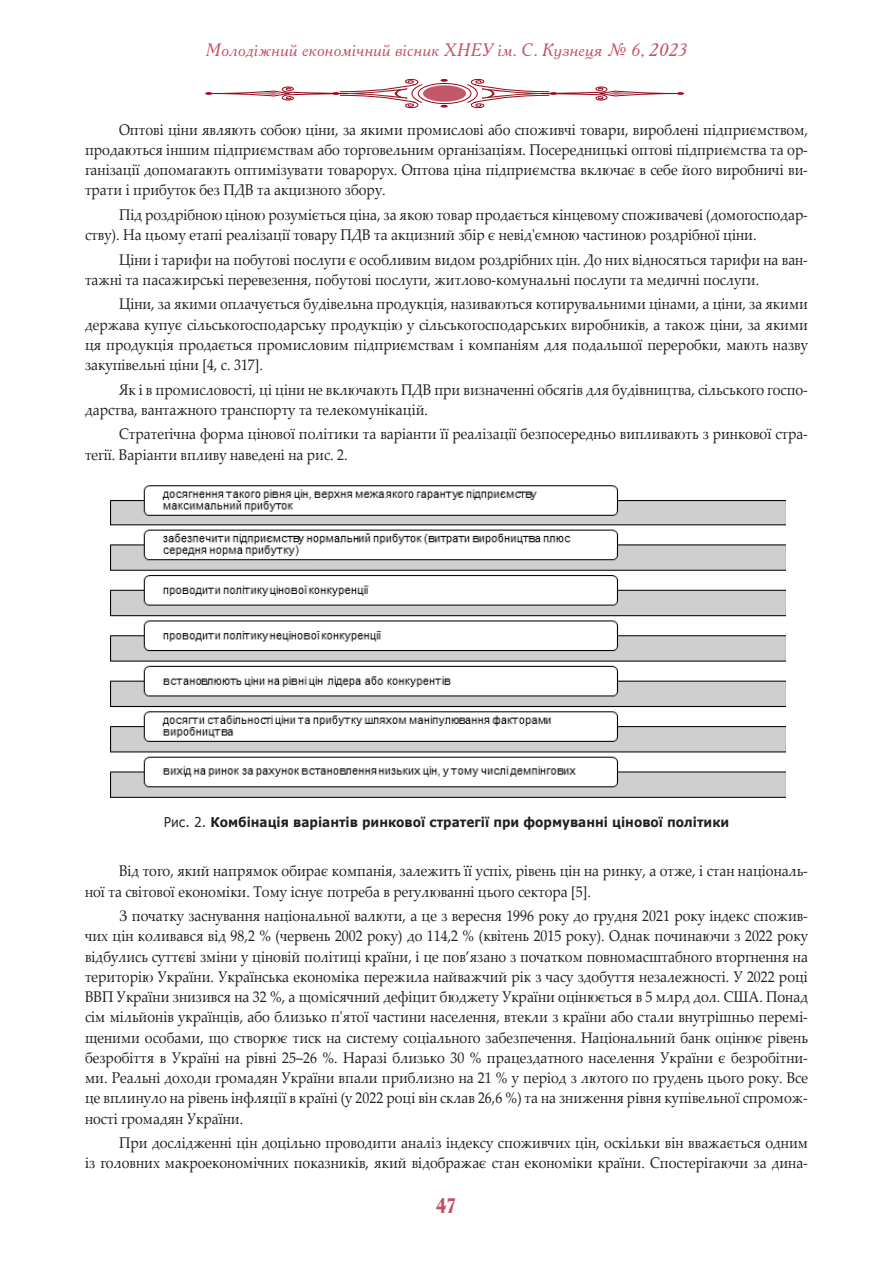
<style>
.page{position:relative;width:893px;height:1263px;background:#fff}
.page>*{position:absolute;margin:0;border:0;box-sizing:border-box;transform-origin:0 0}
.t1{font:700 21px "Academy C";color:#c55064;scale:.9 1}
.t2{font:italic 18px "Academy C";color:#c55064}
.ТЕКСТ{font:15.45px/20.2px "Palatino Linotype";color:#231f20;scale:.9 1}
.ТЕКСТ-2{font:700 13.5px "Verdana";color:#231f20;scale:.9 1}
.s1{font-weight:400}
</style>
<div class="page">
<div style="left:418px;top:83px;width:53px;height:21px;border:1px solid #96051a;border-radius:50%"></div>
<div style="left:423px;top:85px;width:43px;height:17px;background:#c25769;border-radius:50%"></div>
<svg style="left:441px;top:79px;width:7px;height:3px"></svg>
<svg style="left:441px;top:105px;width:7px;height:3px"></svg>
<svg style="left:467px;top:78px;width:217px;height:31px"></svg>
<svg style="left:205px;top:78px;width:218px;height:31px"></svg>
<img style="left:111px;top:485px;width:674px;height:313px">
<p class="t2" style="left:206px;top:39px;width:483px">Молодіжний економічний вісник ХНЕУ ім. С. Кузнеця № 6, 2023</p>
<p class="ТЕКСТ" style="left:85px;top:119px;width:805px;text-align:justify;text-indent:34px">Оптові ціни являють собою ціни, за якими промислові або споживчі товари, вироблені підприємством, продаються іншим підприємствам або торговельним організаціям. Посередницькі оптові підприємства та ор&shy;ганізації допомагають оптимізувати товарорух. Оптова ціна підприємства включає в себе його виробничі ви&shy;трати і прибуток без ПДВ та акцизного збору.</p>
<p class="ТЕКСТ" style="left:85px;top:204px;width:805px;text-indent:34px">Під роздрібною ціною розуміється ціна, за якою товар продається кінцевому споживачеві (домогосподар&shy;ству). На цьому етапі реалізації товару ПДВ та акцизний збір є невід'ємною частиною роздрібної ціни.</p>
<p class="ТЕКСТ" style="left:85px;top:249px;width:805px;text-indent:34px">Ціни і тарифи на побутові послуги є особливим видом роздрібних цін. До них відносяться тарифи на ван&shy;тажні та пасажирські перевезення, побутові послуги, житлово-комунальні послуги та медичні послуги.</p>
<p class="ТЕКСТ" style="left:85px;top:293px;width:805px;text-align:justify;text-indent:34px">Ціни, за якими оплачується будівельна продукція, називаються котирувальними цінами, а ціни, за якими держава купує сільськогосподарську продукцію у сільськогосподарських виробників, а також ціни, за якими ця продукція продається промисловим підприємствам і компаніям для подальшої переробки, мають назву закупівельні ціни [4, c. 317].</p>
<p class="ТЕКСТ" style="left:85px;top:379px;width:805px;text-indent:34px">Як і в промисловості, ці ціни не включають ПДВ при визначенні обсягів для будівництва, сільського госпо&shy;дарства, вантажного транспорту та телекомунікацій.</p>
<p class="ТЕКСТ" style="left:85px;top:423px;width:805px;text-indent:34px">Стратегічна форма цінової політики та варіанти її реалізації безпосередньо випливають з ринкової стра&shy;тегії. Варіанти впливу наведені на рис. 2.</p>
<p class="ТЕКСТ-2" style="left:164px;top:813px;width:630px"><span class="s1">Рис. 2.</span> Комбінація варіантів ринкової стратегії при формуванні цінової політики</p>
<p class="ТЕКСТ" style="left:85px;top:860px;width:805px;text-indent:34px">Від того, який напрямок обирає компанія, залежить її успіх, рівень цін на ринку, а отже, і стан національ&shy;ної та світової економіки. Тому існує потреба в регулюванні цього сектора [5].</p>
<p class="ТЕКСТ" style="left:85px;top:905px;width:805px;text-align:justify;text-indent:34px">З початку заснування національної валюти, а це з вересня 1996 року до грудня 2021 року індекс спожив&shy;чих цін коливався від 98,2 % (червень 2002 року) до 114,2 % (квітень 2015 року). Однак починаючи з 2022 року відбулись суттєві зміни у ціновій політиці країни, і це пов’язано з початком повномасштабного вторгнення на територію України. Українська економіка пережила найважчий рік з часу здобуття незалежності. У 2022 році ВВП України знизився на 32 %, а щомісячний дефіцит бюджету України оцінюється в 5 млрд дол. США. Понад сім мільйонів українців, або близько п'ятої частини населення, втекли з країни або стали внутрішньо перемі&shy;щеними особами, що створює тиск на систему соціального забезпечення. Національний банк оцінює рівень безробіття в Україні на рівні 25–26 %. Наразі близько 30 % працездатного населення України є безробітни&shy;ми. Реальні доходи громадян України впали приблизно на 21 % у період з лютого по грудень цього року. Все це вплинуло на рівень інфляції в країні (у 2022 році він склав 26,6 %) та на зниження рівня купівельної спромож&shy;ності громадян України.</p>
<p class="ТЕКСТ" style="left:85px;top:1132px;width:805px;text-align:right">При дослідженні цін доцільно проводити аналіз індексу споживчих цін, оскільки він вважається одним<br>із головних макроекономічних показників, який відображає стан економіки країни. Спостерігаючи за дина-</p>
<h1 class="t1" style="left:436px;top:1192px;width:23px">47</h1>
</div>
